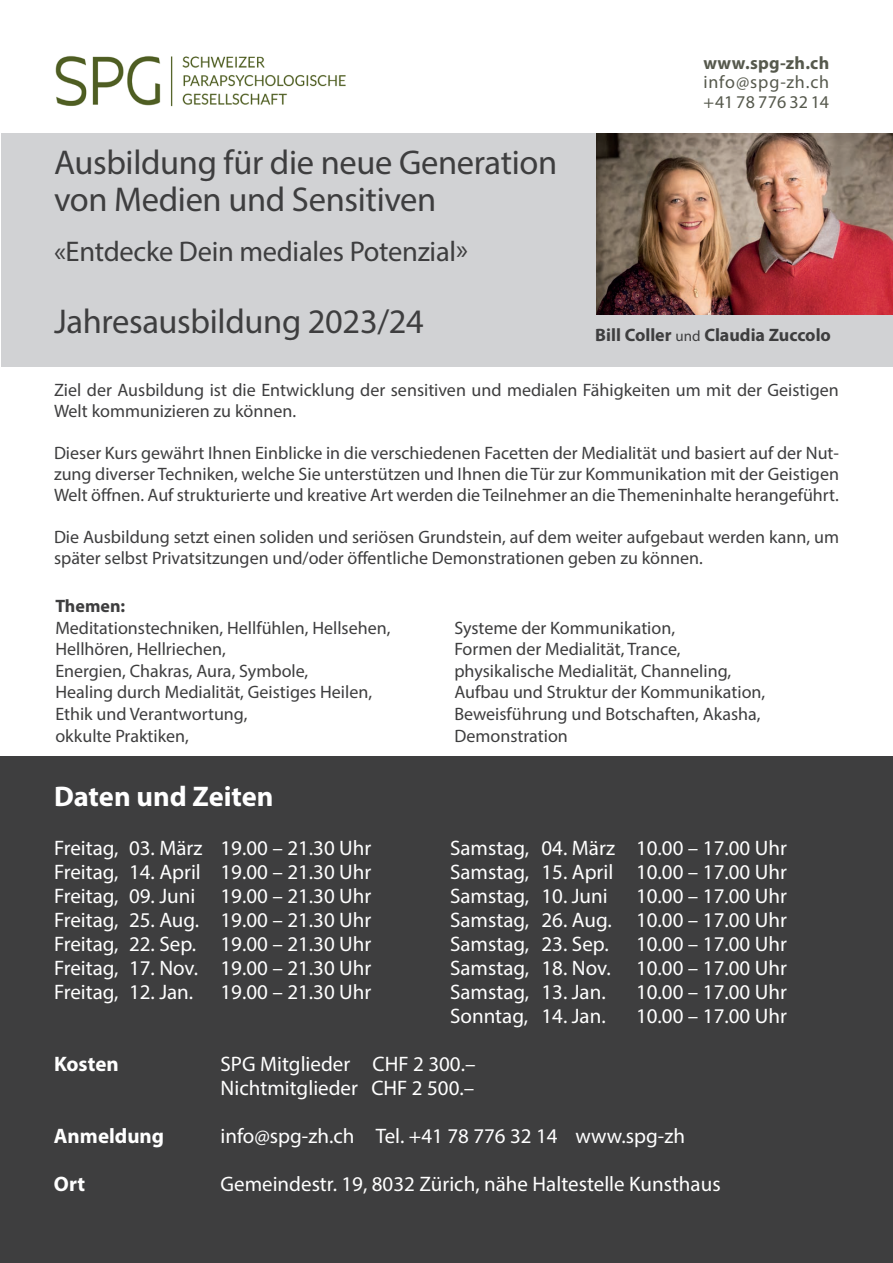
<style>
.page{position:relative;width:893px;height:1263px;background:#fff}
.page>*{position:absolute;margin:0;border:0;box-sizing:border-box;transform-origin:0 0}
.t1{font:34.5px/37.5px "Myriad Pro";letter-spacing:-.01em;color:#3e3e3f}
.t2{font:28.5px "Myriad Pro";letter-spacing:-.01em;color:#3e3e3f}
.t3{font:700 28.5px "Myriad Pro";color:#fff}
.t4{font:21px/24px "Myriad Pro";color:#fff}
.t5{font:700 21px "Myriad Pro";color:#fff}
.t6{font:18px/21px "Myriad Pro";color:#3e3e3f}
.t7{font:700 18px "Myriad Pro";color:#3e3e3f}
.t8{font:18px/19.5px "Myriad Pro";letter-spacing:.045em;color:#56594d}
.t9{font:700 18px "Myriad Pro";letter-spacing:.015em;color:#56594d}
.s1{font-weight:400;font-size:15px}
</style>
<div class="page">
<div style="left:0;top:757px;width:893px;height:506px;background:#3e3e3f"></div>
<img style="left:55px;top:56px;width:291px;height:51px">
<div style="left:1px;top:133px;width:892px;height:234px;background:#d1d2d4"></div>
<img style="left:596px;top:134px;width:297px;height:181px">
<h1 class="t1" style="left:54px;top:143px;width:505px">Ausbildung für die neue Generation von Medien und Sensitiven</h1>
<h2 class="t2" style="left:54px;top:233px;width:416px">«Entdecke Dein mediales Potenzial»</h2>
<h1 class="t1" style="left:54px;top:302px;width:371px">Jahresausbildung 2023/24</h1>
<p class="t9" style="left:703px;top:51px;width:127px">www.spg-zh.ch</p>
<p class="t8" style="left:703px;top:72px;width:127px">info@spg-zh.ch +41 78 776 32 14</p>
<p class="t7" style="left:595px;top:323px;width:237px">Bill Coller <span class="s1">und</span> Claudia Zuccolo</p>
<p class="t6" style="left:54px;top:379px;width:786px">Ziel der Ausbildung ist die Entwicklung der sensitiven und medialen Fähigkeiten um mit der Geistigen<br>Welt kommunizieren zu können.</p>
<p class="t6" style="left:54px;top:442px;width:786px;text-align:justify">Dieser Kurs gewährt Ihnen Einblicke in die verschiedenen Facetten der Medialität und basiert auf der Nut&shy;zung diverser Techniken, welche Sie unterstützen und Ihnen die Tür zur Kommunikation mit der Geistigen Welt öffnen. Auf strukturierte und kreative Art werden die Teilnehmer an die Themeninhalte herangeführt.</p>
<p class="t6" style="left:54px;top:526px;width:786px">Die Ausbildung setzt einen soliden und seriösen Grundstein, auf dem weiter aufgebaut werden kann, um später selbst Privatsitzungen und/oder öffentliche Demonstrationen geben zu können.</p>
<p class="t7" style="left:55px;top:594px;width:71px">Themen:</p>
<p class="t6" style="left:55px;top:617px;width:337px">Meditationstechniken, Hellfühlen, Hellsehen,</p>
<p class="t6" style="left:454px;top:617px;width:222px">Systeme der Kommunikation,</p>
<p class="t6" style="left:55px;top:638px;width:172px">Hellhören, Hellriechen,</p>
<p class="t6" style="left:454px;top:638px;width:228px">Formen der Medialität, Trance,</p>
<p class="t6" style="left:55px;top:660px;width:254px">Energien, Chakras, Aura, Symbole,</p>
<p class="t6" style="left:454px;top:660px;width:278px">physikalische Medialität, Channeling,</p>
<p class="t6" style="left:55px;top:682px;width:318px">Healing durch Medialität, Geistiges Heilen,</p>
<p class="t6" style="left:454px;top:682px;width:312px">Aufbau und Struktur der Kommunikation,</p>
<p class="t6" style="left:55px;top:703px;width:194px">Ethik und Verantwortung,</p>
<p class="t6" style="left:454px;top:703px;width:308px">Beweisführung und Botschaften, Akasha,</p>
<p class="t6" style="left:55px;top:725px;width:135px">okkulte Praktiken,</p>
<p class="t6" style="left:454px;top:725px;width:115px">Demonstration</p>
<h2 class="t3" style="left:54px;top:778px;width:221px">Daten und Zeiten</h2>
<p class="t4" style="left:54px;top:836px;width:319px">Freitag, 03. März 19.00 – 21.30 Uhr</p>
<p class="t4" style="left:450px;top:836px;width:338px">Samstag, 04. März 10.00 – 17.00 Uhr</p>
<p class="t4" style="left:54px;top:860px;width:319px">Freitag, 14. April 19.00 – 21.30 Uhr</p>
<p class="t4" style="left:450px;top:860px;width:338px">Samstag, 15. April 10.00 – 17.00 Uhr</p>
<p class="t4" style="left:54px;top:884px;width:319px">Freitag, 09. Juni 19.00 – 21.30 Uhr</p>
<p class="t4" style="left:450px;top:884px;width:159px">Samstag, 10. Juni</p>
<p class="t4" style="left:636px;top:884px;width:152px">10.00 – 17.00 Uhr</p>
<p class="t4" style="left:54px;top:908px;width:319px">Freitag, 25. Aug. 19.00 – 21.30 Uhr</p>
<p class="t4" style="left:450px;top:908px;width:338px">Samstag, 26. Aug. 10.00 – 17.00 Uhr</p>
<p class="t4" style="left:54px;top:932px;width:319px">Freitag, 22. Sep. 19.00 – 21.30 Uhr</p>
<p class="t4" style="left:450px;top:932px;width:160px">Samstag, 23. Sep.</p>
<p class="t4" style="left:636px;top:932px;width:152px">10.00 – 17.00 Uhr</p>
<p class="t4" style="left:54px;top:956px;width:319px">Freitag, 17. Nov. 19.00 – 21.30 Uhr</p>
<p class="t4" style="left:450px;top:956px;width:338px">Samstag, 18. Nov. 10.00 – 17.00 Uhr</p>
<p class="t4" style="left:54px;top:980px;width:141px">Freitag, 12. Jan.</p>
<p class="t4" style="left:220px;top:980px;width:152px">19.00 – 21.30 Uhr</p>
<p class="t4" style="left:450px;top:980px;width:157px">Samstag, 13. Jan.</p>
<p class="t4" style="left:636px;top:980px;width:152px">10.00 – 17.00 Uhr</p>
<p class="t4" style="left:450px;top:1004px;width:157px">Sonntag, 14. Jan.</p>
<p class="t4" style="left:636px;top:1004px;width:152px">10.00 – 17.00 Uhr</p>
<p class="t5" style="left:54px;top:1050px;width:66px">Kosten</p>
<p class="t4" style="left:220px;top:1052px;width:257px">SPG Mitglieder CHF 2 300.–<br>Nichtmitglieder CHF 2 500.–</p>
<p class="t5" style="left:54px;top:1122px;width:112px">Anmeldung</p>
<p class="t4" style="left:220px;top:1124px;width:466px">info@spg-zh.ch Tel. +41 78 776 32 14 www.spg-zh</p>
<p class="t5" style="left:54px;top:1170px;width:33px">Ort</p>
<p class="t4" style="left:220px;top:1172px;width:502px">Gemeindestr. 19, 8032 Zürich, nähe Haltestelle Kunsthaus</p>
</div>
